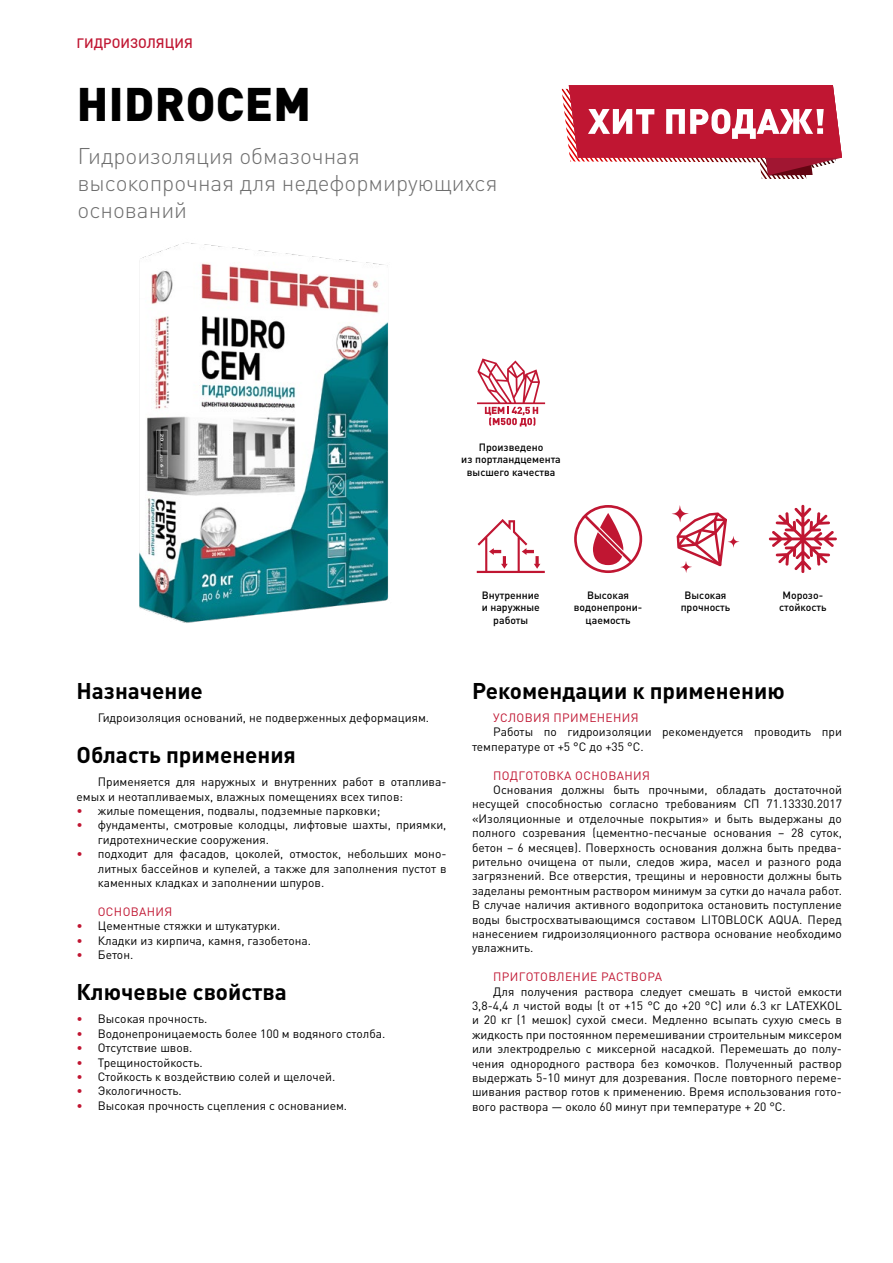
<style>
.page{position:relative;width:893px;height:1263px;background:#fff}
.page>*{position:absolute;margin:0;border:0;box-sizing:border-box;transform-origin:0 0}
.t1{font:900 46.5px "DIN Pro";letter-spacing:.01em;color:#000}
.t2{font:700 22.5px "DIN Pro";color:#000}
.t3{font:300 22.5px/27px "DIN Pro";color:#6e6e6e}
.t4{font:500 13.5px "DIN Pro";color:#c01632}
.t5{font:12px/14.4px "DIN Pro";color:#000}
.t6{font:12px "DIN Pro";letter-spacing:.03em;color:#c01632}
.t7{font:500 10.5px/12.6px "DIN Pro";color:#000;text-align:center}
.s1{color:#c01632}
</style>
<div class="page">
<img style="left:139px;top:242px;width:250px;height:381px">
<svg style="left:574px;top:505px;width:68px;height:68px"></svg>
<svg style="left:672px;top:505px;width:67px;height:68px"></svg>
<svg style="left:769px;top:505px;width:68px;height:68px"></svg>
<svg style="left:477px;top:519px;width:68px;height:54px"></svg>
<svg style="left:562px;top:85px;width:280px;height:94px"></svg>
<svg style="left:477px;top:358px;width:68px;height:68px"></svg>
<p class="t4" style="left:77px;top:34px;width:118px">ГИДРОИЗОЛЯЦИЯ</p>
<h1 class="t1" style="left:77px;top:72px;width:236px">HIDROCEM</h1>
<h2 class="t3" style="left:78px;top:140px;width:421px">Гидроизоляция обмазочная высокопрочная для недеформирующихся оснований</h2>
<p class="t7" style="left:461px;top:440px;width:101px">Произведено<br>из портландцемента высшего качества</p>
<h2 class="t2" style="left:77px;top:672px;width:128px">Назначение</h2>
<p class="t5" style="left:98px;top:710px;width:333px">Гидроизоляция оснований, не подверженных деформациям.</p>
<h2 class="t2" style="left:77px;top:736px;width:221px">Область применения</h2>
<p class="t5" style="left:77px;top:774px;width:371px;text-indent:21px">Применяется для наружных и внутренних работ в отаплива&shy;емых и неотапливаемых, влажных помещениях всех типов:</p>
<p class="t5" style="left:77px;top:803px;width:305px"><span class="s1">•</span> жилые помещения, подвалы, подземные парковки;</p>
<p class="t5" style="left:98px;top:817px;width:350px;text-indent:-21px"><span class="s1">•</span> фундаменты, смотровые колодцы, лифтовые шахты, приямки, гидротехнические сооружения.</p>
<p class="t5" style="left:98px;top:846px;width:350px;text-align:justify;text-indent:-21px"><span class="s1">•</span> подходит для фасадов, цоколей, отмосток, небольших моно&shy;литных бассейнов и купелей, а также для заполнения пустот в каменных кладках и заполнении шпуров.</p>
<p class="t6" style="left:98px;top:903px;width:76px">ОСНОВАНИЯ</p>
<p class="t5" style="left:77px;top:918px;width:205px"><span class="s1">•</span> Цементные стяжки и штукатурки.</p>
<p class="t5" style="left:77px;top:933px;width:236px"><span class="s1">•</span> Кладки из кирпича, камня, газобетона.</p>
<p class="t5" style="left:77px;top:947px;width:58px"><span class="s1">•</span> Бетон.</p>
<h2 class="t2" style="left:77px;top:973px;width:212px">Ключевые свойства</h2>
<p class="t5" style="left:77px;top:1011px;width:132px"><span class="s1">•</span> Высокая прочность.</p>
<p class="t5" style="left:77px;top:1026px;width:310px"><span class="s1">•</span> Водонепроницаемость более 100 м водяного столба.</p>
<p class="t5" style="left:77px;top:1040px;width:117px"><span class="s1">•</span> Отсутствие швов.</p>
<p class="t5" style="left:77px;top:1054px;width:128px"><span class="s1">•</span> Трещиностойкость.</p>
<p class="t5" style="left:77px;top:1069px;width:260px"><span class="s1">•</span> Стойкость к воздействию солей и щелочей.</p>
<p class="t5" style="left:77px;top:1083px;width:107px"><span class="s1">•</span> Экологичность.</p>
<p class="t5" style="left:77px;top:1098px;width:272px"><span class="s1">•</span> Высокая прочность сцепления с основанием.</p>
<p class="t7" style="left:482px;top:588px;width:60px">Внутренние и наружные работы</p>
<p class="t7" style="left:574px;top:588px;width:70px">Высокая водонепрони&shy;цаемость</p>
<p class="t7" style="left:681px;top:588px;width:51px">Высокая прочность</p>
<p class="t7" style="left:779px;top:588px;width:49px">Морозо&shy;стойкость</p>
<h2 class="t2" style="left:472px;top:672px;width:314px">Рекомендации к применению</h2>
<p class="t6" style="left:493px;top:709px;width:147px">УСЛОВИЯ ПРИМЕНЕНИЯ</p>
<p class="t5" style="left:472px;top:724px;width:371px;text-indent:21px">Работы по гидроизоляции рекомендуется проводить при температуре от +5 °С до +35 °С.</p>
<p class="t6" style="left:493px;top:767px;width:158px">ПОДГОТОВКА ОСНОВАНИЯ</p>
<p class="t5" style="left:472px;top:782px;width:371px;text-align:justify;text-indent:21px">Основания должны быть прочными, обладать достаточной несущей способностью согласно требованиям СП 71.13330.2017 «Изоляционные и отделочные покрытия» и быть выдержаны до полного созревания (цементно-песчаные основания – 28 суток, бетон – 6 месяцев). Поверхность основания должна быть предва&shy;рительно очищена от пыли, следов жира, масел и разного рода загрязнений. Все отверстия, трещины и неровности должны быть заделаны ремонтным раствором минимум за сутки до начала работ.<br>В случае наличия активного водопритока остановить поступление воды быстросхватывающимся составом LITOBLOCK AQUA. Перед нанесением гидроизоляционного раствора основание необходимо увлажнить.</p>
<p class="t6" style="left:493px;top:969px;width:170px">ПРИГОТОВЛЕНИЕ РАСТВОРА</p>
<p class="t5" style="left:472px;top:983px;width:371px;text-align:justify;text-indent:21px">Для получения раствора следует смешать в чистой емкости 3,8-4,4 л чистой воды (t от +15 °С до +20 °С) или 6.3 кг LATEXKOL и 20 кг (1 мешок) сухой смеси. Медленно всыпать сухую смесь в жидкость при постоянном перемешивании строительным миксером или электродрелью с миксерной насадкой. Перемешать до полу&shy;чения однородного раствора без комочков. Полученный раствор выдержать 5-10 минут для дозревания. После повторного переме&shy;шивания раствор готов к применению. Время использования гото&shy;вого раствора — около 60 минут при температуре + 20 °С.</p>
</div>
